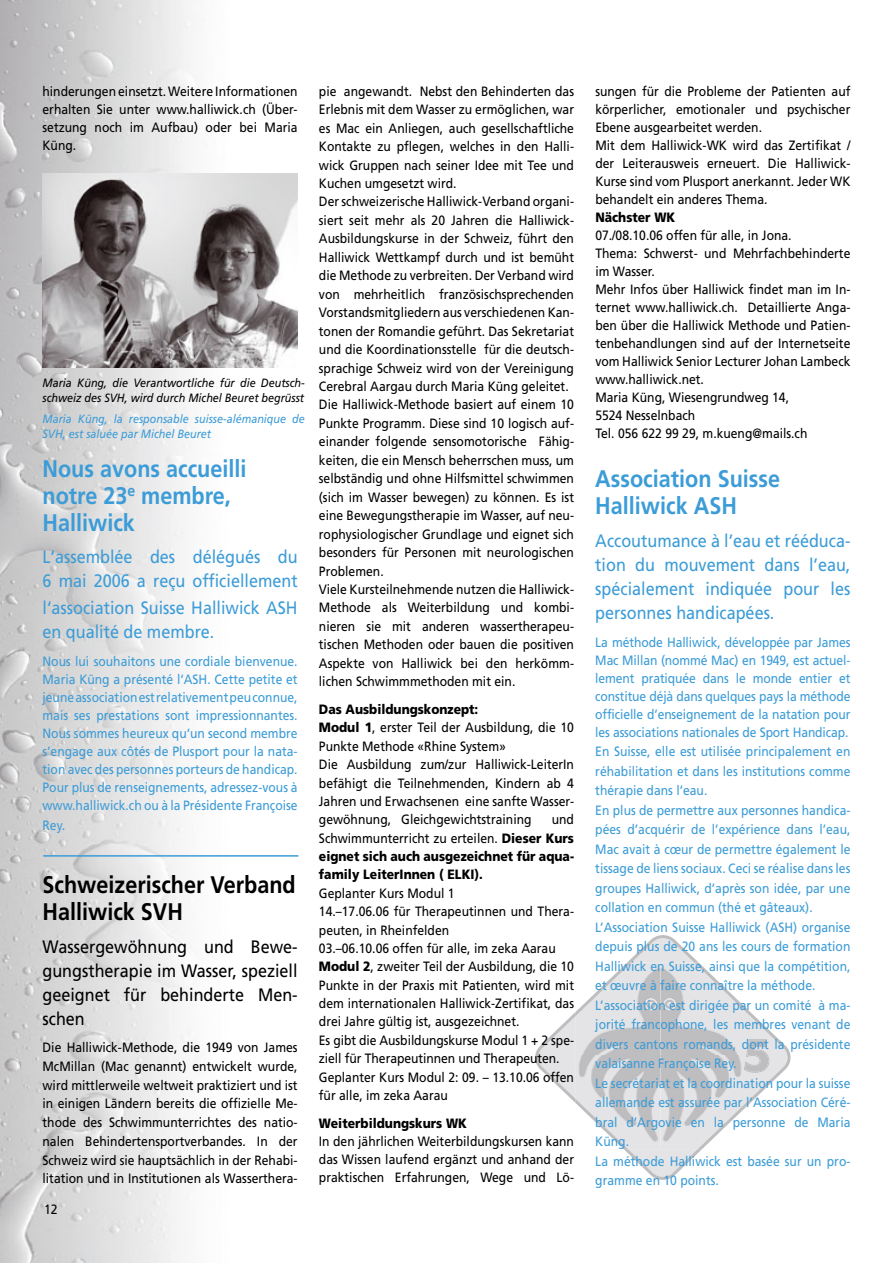
<style>
.page{position:relative;width:893px;height:1263px;background:#fff}
.page>*{position:absolute;margin:0;border:0;box-sizing:border-box;transform-origin:0 0}
.t1{font:700 24px/27px "Frutiger";color:#3c9cd7;scale:.9 1}
.t2{font:700 24px/27px "Frutiger";color:#000;scale:.9 1}
.t3{font:18px/24px "Frutiger";color:#3c9cd7;scale:.9 1}
.t4{font:18px/24px "Frutiger";color:#000;text-align:justify;scale:.9 1}
.t5{font:13.5px/18.5px "Frutiger";color:#000;scale:.9 1}
.t6{font:13.5px/19.2px "Frutiger";color:#3c9cd7;text-align:justify;scale:.9 1}
.t7{font:900 13.5px/18.3px "Frutiger";color:#000;text-align:justify;scale:.9 1}
.t8{font:italic 12px/15px "Frutiger";color:#000;scale:.9 1}
.t9{font:italic 12px/15px "Frutiger";color:#3c9cd7;scale:.9 1}
.s1{font-weight:900}
.s2{font-weight:400}
</style>
<div class="page">
<img style="left:0;top:0;width:245px;height:1263px">
<svg style="left:535px;top:935px;width:256px;height:245px"></svg>
<img style="left:576px;top:963px;width:169px;height:186px">
<img style="left:576px;top:963px;width:55px;height:46px">
<img style="left:576px;top:1009px;width:28px;height:121px">
<img style="left:603px;top:1125px;width:25px;height:24px">
<svg style="left:645px;top:998px;width:12px;height:12px"></svg>
<img style="left:694px;top:963px;width:51px;height:48px">
<img style="left:694px;top:1102px;width:51px;height:47px">
<svg style="left:663px;top:998px;width:13px;height:12px"></svg>
<svg style="left:744px;top:1039px;width:25px;height:34px"></svg>
<hr style="left:43px;top:855px;width:255px;height:2px;background:#3c9cd7">
<img style="left:43px;top:173px;width:255px;height:194px">
<p class="t5" style="left:43px;top:83px;width:285px;line-height:18px;text-align:justify">hinderungen einsetzt. Weitere Informationen erhalten Sie unter www.halliwick.ch (Über&shy;setzung noch im Aufbau) oder bei Maria Küng.</p>
<p class="t8" style="left:43px;top:376px;width:293px">Maria Küng, die Verantwortliche für die Deutsch&shy;schweiz des SVH, wird durch Michel Beuret begrüsst</p>
<p class="t9" style="left:43px;top:412px;width:293px">Maria Küng, la responsable suisse-alémanique de<br>SVH, est saluée par Michel Beuret</p>
<h1 class="t1" style="left:43px;top:457px;width:228px">Nous avons accueilli notre 23<sup>e</sup> membre,<br>Halliwick</h1>
<h2 class="t3" style="left:43px;top:546px;width:285px">L‘assemblée des délégués du<br>6 mai 2006 a reçu officiellement</h2>
<h2 class="t3" style="left:43px;top:597px;width:285px">l‘association Suisse Halliwick ASH en qualité de membre.</h2>
<p class="t6" style="left:43px;top:653px;width:285px;line-height:18px">Nous lui souhaitons une cordiale bienvenue.<br>Maria Küng a présenté l‘ASH. Cette petite et jeune association est relativement peu connue, mais ses prestations sont impressionnantes.<br>Nous sommes heureux qu‘un second membre s‘engage aux côtés de Plusport pour la nata&shy;tion avec des personnes porteurs de handicap.<br>Pour plus de renseignements, adressez-vous à www.halliwick.ch ou à la Présidente Françoise</p>
<p class="t6" style="left:43px;top:816px;width:27px">Rey.</p>
<h1 class="t2" style="left:43px;top:873px;width:283px">Schweizerischer Verband<br>Halliwick SVH</h1>
<h2 class="t4" style="left:43px;top:936px;width:285px">Wassergewöhnung und Bewe&shy;gungstherapie im Wasser, speziell geeignet für behinderte Men&shy;schen</h2>
<p class="t5" style="left:43px;top:1039px;width:285px;text-align:justify">Die Halliwick-Methode, die 1949 von James McMillan (Mac genannt) entwickelt wurde, wird mittlerweile weltweit praktiziert und ist in einigen Ländern bereits die offizielle Me&shy;thode des Schwimmunterrichtes des natio&shy;nalen Behindertensportverbandes. In der Schweiz wird sie hauptsächlich in der Rehabi&shy;litation und in Institutionen als Wasserthera-</p>
<p class="t5" style="left:44px;top:1201px;width:17px">12</p>
<p class="t5" style="left:319px;top:83px;width:285px">pie angewandt. Nebst den Behinderten das Erlebnis mit dem Wasser zu ermöglichen, war es Mac ein Anliegen, auch gesellschaftliche Kontakte zu pflegen, welches in den Halli&shy;wick Gruppen nach seiner Idee mit Tee und Kuchen umgesetzt wird.<br>Der schweizerische Halliwick-Verband organi&shy;siert seit mehr als 20 Jahren die Halliwick-Ausbildungskurse in der Schweiz, führt den Halliwick Wettkampf durch und ist bemüht die Methode zu verbreiten. Der Verband wird von mehrheitlich französischsprechenden Vorstandsmitgliedern aus verschiedenen Kan&shy;tonen der Romandie geführt. Das Sekretariat und die Koordinationsstelle für die deutsch&shy;sprachige Schweiz wird von der Vereinigung Cerebral Aargau durch Maria Küng geleitet.<br>Die Halliwick-Methode basiert auf einem 10<br>Punkte Programm. Diese sind 10 logisch auf&shy;einander folgende sensomotorische Fähig&shy;keiten, die ein Mensch beherrschen muss, um selbständig und ohne Hilfsmittel schwimmen (sich im Wasser bewegen) zu können. Es ist eine Bewegungstherapie im Wasser, auf neu&shy;rophysiologischer Grundlage und eignet sich besonders für Personen mit neurologischen Problemen.<br>Viele Kursteilnehmende nutzen die Halliwick-Methode als Weiterbildung und kombi&shy;nieren sie mit anderen wassertherapeu&shy;tischen Methoden oder bauen die positiven Aspekte von Halliwick bei den herkömm&shy;lichen Schwimmmethoden mit ein.</p>
<p class="t5" style="left:319px;top:701px;width:285px"><span class="s1">Das Ausbildungskonzept:<br>Modul 1</span>, erster Teil der Ausbildung, die 10<br>Punkte Methode «Rhine System»<br>Die Ausbildung zum/zur Halliwick-LeiterIn befähigt die Teilnehmenden, Kindern ab 4<br>Jahren und Erwachsenen eine sanfte Wasser&shy;gewöhnung, Gleichgewichtstraining</p>
<p class="t7" style="left:319px;top:811px;width:285px;text-indent:233px"><span class="s2">und Schwimmunterricht zu erteilen.</span> Dieser Kurs eignet sich auch ausgezeichnet für aqua&shy;family LeiterInnen ( ELKI).</p>
<p class="t5" style="left:319px;top:885px;width:285px">Geplanter Kurs Modul 1<br>14.–17.06.06 für Therapeutinnen und Thera&shy;peuten, in Rheinfelden<br>03.–06.10.06 offen für alle, im zeka Aarau <span class="s1">Modul 2</span>, zweiter Teil der Ausbildung, die 10<br>Punkte in der Praxis mit Patienten, wird mit dem internationalen Halliwick-Zertifikat, das drei Jahre gültig ist, ausgezeichnet.<br>Es gibt die Ausbildungskurse Modul 1 + 2 spe&shy;ziell für Therapeutinnen und Therapeuten.<br>Geplanter Kurs Modul 2: 09. – 13.10.06 offen für alle, im zeka Aarau</p>
<p class="t7" style="left:319px;top:1115px;width:166px">Weiterbildungskurs WK</p>
<p class="t5" style="left:319px;top:1134px;width:285px;line-height:18px;text-align:justify">In den jährlichen Weiterbildungskursen kann das Wissen laufend ergänzt und anhand der praktischen Erfahrungen, Wege und Lö-</p>
<p class="t5" style="left:595px;top:83px;width:285px;line-height:18px">sungen für die Probleme der Patienten auf körperlicher, emotionaler und psychischer Ebene ausgearbeitet werden.<br>Mit dem Halliwick-WK wird das Zertifikat / der Leiterausweis erneuert. Die Halliwick-Kurse sind vom Plusport anerkannt. Jeder WK behandelt ein anderes Thema.</p>
<p class="t7" style="left:595px;top:209px;width:90px">Nächster WK</p>
<p class="t5" style="left:595px;top:227px;width:285px;line-height:18px">07./08.10.06 offen für alle, in Jona.<br>Thema: Schwerst- und Mehrfachbehinderte im Wasser.<br>Mehr Infos über Halliwick findet man im In&shy;ternet www.halliwick.ch. Detaillierte Anga&shy;ben über die Halliwick Methode und Patien&shy;tenbehandlungen sind auf der Internetseite vom Halliwick Senior Lecturer Johan Lambeck www.halliwick.net.<br>Maria Küng, Wiesengrundweg 14,<br>5524 Nesselnbach<br>Tel. 056 622 99 29, m.kueng@mails.ch</p>
<h1 class="t1" style="left:595px;top:467px;width:207px">Association Suisse<br>Halliwick ASH</h1>
<h2 class="t3" style="left:595px;top:530px;width:285px;text-align:justify">Accoutumance à l’eau et rééduca&shy;tion du mouvement dans l’eau, spécialement indiquée pour les personnes handicapées.</h2>
<p class="t6" style="left:595px;top:633px;width:285px;text-align:left">La méthode Halliwick, développée par James Mac Millan (nommé Mac) en 1949, est actuel&shy;lement pratiquée dans le monde entier et constitue déjà dans quelques pays la méthode officielle d’enseignement de la natation pour les associations nationales de Sport Handicap.<br>En Suisse, elle est utilisée principalement en réhabilitation et dans les institutions comme thérapie dans l’eau.<br>En plus de permettre aux personnes handica&shy;pées d’acquérir de l’expérience dans l’eau, Mac avait à cœur de permettre également le tissage de liens sociaux. Ceci se réalise dans les groupes Halliwick, d’après son idée, par une collation en commun (thé et gâteaux).<br>L’Association Suisse Halliwick (ASH) organise depuis plus de 20 ans les cours de formation Halliwick en Suisse, ainsi que la compétition, et œuvre à faire connaître la méthode.<br>L’association est dirigée par un comité à ma&shy;jorité francophone, les membres venant de divers cantons romands, dont la présidente valaisanne Françoise Rey.<br>Le secrétariat et la coordination pour la suisse allemande est assurée par l’Association Céré&shy;bral d’Argovie en la personne de Maria Küng.<br>La méthode Halliwick est basée sur un pro&shy;gramme en 10 points.</p>
</div>
